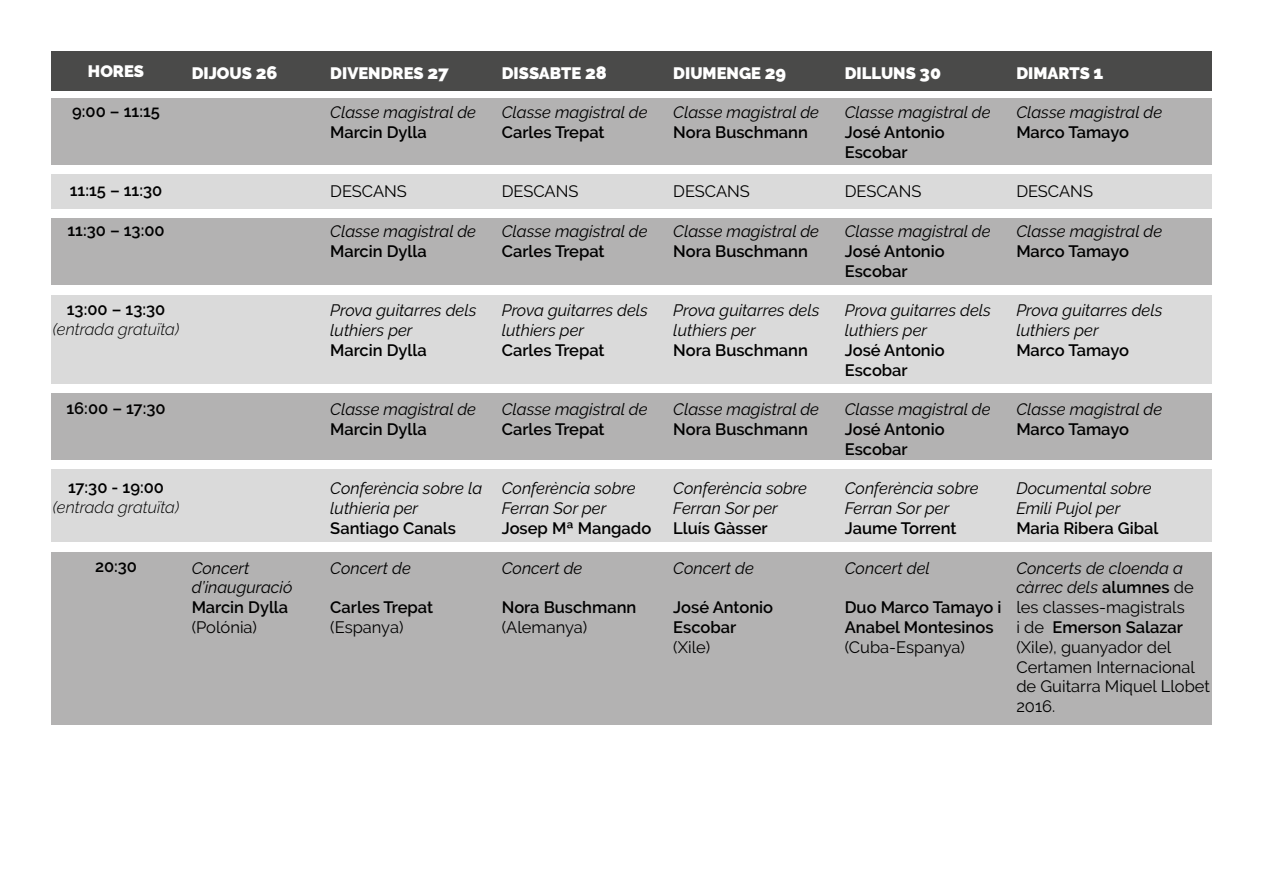
<style>
.page{position:relative;width:1263px;height:893px;background:#fff}
.page>*{position:absolute;margin:0;border:0;box-sizing:border-box;transform-origin:0 0}
.t1{font:italic 16.5px/19.8px "Raleway";color:#000}
.t2{font:600 16.5px/19.8px "Raleway";color:#000}
.t3{font:16.5px/19.8px "Raleway";color:#000}
.t4{font:900 16.5px "Raleway";color:#fff}
.t5{font:italic 300 16.5px "Raleway";color:#000}
.s1{font-size:18px}
.s2{font-style:italic}
.s3{font-weight:600}
</style>
<div class="page">
<div style="left:51px;top:51px;width:1161px;height:40px;background:#4a4a49"></div>
<div style="left:51px;top:98px;width:1161px;height:67px;background:#b3b2b2"></div>
<div style="left:51px;top:175px;width:1161px;height:34px;background:#dadada"></div>
<div style="left:51px;top:218px;width:1161px;height:67px;background:#b3b2b2"></div>
<div style="left:51px;top:295px;width:1161px;height:89px;background:#dadada"></div>
<div style="left:51px;top:393px;width:1161px;height:67px;background:#b3b2b2"></div>
<div style="left:51px;top:469px;width:1161px;height:72px;background:#dadada"></div>
<div style="left:51px;top:552px;width:1161px;height:172px;background:#b3b2b2"></div>
<p class="t4" style="left:88px;top:62px;width:58px">HORES</p>
<p class="t2" style="left:72px;top:101px;width:89px">9:00 – 11:15</p>
<p class="t2" style="left:70px;top:180px;width:94px">11:15 – 11:30</p>
<p class="t2" style="left:68px;top:220px;width:99px">11:30 – 13:00</p>
<p class="t4" style="left:192px;top:63px;width:87px">DIJOUS <span class="s1">26</span></p>
<p class="t2" style="left:67px;top:299px;width:100px">13:00 – 13:30</p>
<p class="t5" style="left:53px;top:319px;width:128px">(entrada gratuïta)</p>
<p class="t2" style="left:67px;top:398px;width:101px">16:00 – 17:30</p>
<p class="t2" style="left:68px;top:477px;width:97px">17:30 - 19:00</p>
<p class="t5" style="left:53px;top:497px;width:128px">(entrada gratuïta)</p>
<p class="t2" style="left:95px;top:556px;width:44px">20:30</p>
<p class="t1" style="left:192px;top:558px;width:102px">Concert d’inauguració</p>
<p class="t2" style="left:192px;top:597px;width:98px">Marcin Dylla</p>
<p class="t3" style="left:192px;top:617px;width:67px">(Polónia)</p>
<p class="t4" style="left:330px;top:63px;width:120px">DIVENDRES <span class="s1">27</span></p>
<p class="t1" style="left:330px;top:102px;width:147px">Classe magistral de</p>
<p class="t2" style="left:330px;top:122px;width:98px">Marcin Dylla</p>
<p class="t3" style="left:330px;top:182px;width:78px">DESCANS</p>
<p class="t1" style="left:330px;top:221px;width:147px">Classe magistral de</p>
<p class="t2" style="left:330px;top:241px;width:98px">Marcin Dylla</p>
<p class="t1" style="left:330px;top:300px;width:148px">Prova guitarres dels luthiers per</p>
<p class="t2" style="left:330px;top:340px;width:98px">Marcin Dylla</p>
<p class="t1" style="left:330px;top:399px;width:147px">Classe magistral de</p>
<p class="t2" style="left:330px;top:419px;width:98px">Marcin Dylla</p>
<p class="t1" style="left:330px;top:479px;width:153px">Conferència sobre la luthieria per</p>
<p class="t2" style="left:330px;top:518px;width:127px">Santiago Canals</p>
<p class="t1" style="left:330px;top:558px;width:82px">Concert de</p>
<p class="t2" style="left:330px;top:597px;width:104px">Carles Trepat</p>
<p class="t3" style="left:330px;top:617px;width:75px">(Espanya)</p>
<p class="t4" style="left:502px;top:63px;width:107px">DISSABTE <span class="s1">28</span></p>
<p class="t1" style="left:502px;top:102px;width:147px">Classe magistral de</p>
<p class="t2" style="left:502px;top:122px;width:104px">Carles Trepat</p>
<p class="t3" style="left:502px;top:182px;width:78px">DESCANS</p>
<p class="t1" style="left:502px;top:221px;width:147px">Classe magistral de</p>
<p class="t2" style="left:502px;top:241px;width:104px">Carles Trepat</p>
<p class="t1" style="left:502px;top:300px;width:148px">Prova guitarres dels luthiers per</p>
<p class="t2" style="left:502px;top:340px;width:104px">Carles Trepat</p>
<p class="t1" style="left:502px;top:399px;width:147px">Classe magistral de</p>
<p class="t2" style="left:502px;top:419px;width:104px">Carles Trepat</p>
<p class="t1" style="left:502px;top:479px;width:135px">Conferència sobre<br>Ferran Sor per</p>
<p class="t2" style="left:502px;top:518px;width:151px">Josep Mª Mangado</p>
<p class="t1" style="left:502px;top:558px;width:82px">Concert de</p>
<p class="t2" style="left:502px;top:597px;width:136px">Nora Buschmann</p>
<p class="t3" style="left:502px;top:617px;width:87px">(Alemanya)</p>
<p class="t4" style="left:673px;top:63px;width:114px">DIUMENGE <span class="s1">29</span></p>
<p class="t1" style="left:673px;top:102px;width:147px">Classe magistral de</p>
<p class="t2" style="left:673px;top:122px;width:136px">Nora Buschmann</p>
<p class="t3" style="left:673px;top:182px;width:78px">DESCANS</p>
<p class="t1" style="left:673px;top:221px;width:147px">Classe magistral de</p>
<p class="t2" style="left:673px;top:241px;width:136px">Nora Buschmann</p>
<p class="t1" style="left:673px;top:300px;width:148px">Prova guitarres dels luthiers per</p>
<p class="t2" style="left:673px;top:340px;width:136px">Nora Buschmann</p>
<p class="t1" style="left:673px;top:399px;width:147px">Classe magistral de</p>
<p class="t2" style="left:673px;top:419px;width:136px">Nora Buschmann</p>
<p class="t1" style="left:673px;top:479px;width:135px">Conferència sobre<br>Ferran Sor per</p>
<p class="t2" style="left:673px;top:518px;width:96px">Lluís Gàsser</p>
<p class="t1" style="left:673px;top:558px;width:82px">Concert de</p>
<p class="t2" style="left:673px;top:597px;width:101px">José Antonio<br>Escobar</p>
<p class="t3" style="left:673px;top:637px;width:38px">(Xile)</p>
<p class="t4" style="left:845px;top:63px;width:98px">DILLUNS <span class="s1">30</span></p>
<p class="t1" style="left:845px;top:102px;width:147px">Classe magistral de</p>
<p class="t2" style="left:845px;top:122px;width:101px">José Antonio<br>Escobar</p>
<p class="t3" style="left:845px;top:182px;width:78px">DESCANS</p>
<p class="t1" style="left:845px;top:221px;width:147px">Classe magistral de</p>
<p class="t2" style="left:845px;top:241px;width:101px">José Antonio<br>Escobar</p>
<p class="t1" style="left:845px;top:300px;width:148px">Prova guitarres dels luthiers per</p>
<p class="t2" style="left:845px;top:340px;width:101px">José Antonio<br>Escobar</p>
<p class="t1" style="left:845px;top:399px;width:147px">Classe magistral de</p>
<p class="t2" style="left:845px;top:419px;width:101px">José Antonio<br>Escobar</p>
<p class="t1" style="left:845px;top:479px;width:135px">Conferència sobre<br>Ferran Sor per</p>
<p class="t2" style="left:845px;top:518px;width:113px">Jaume Torrent</p>
<p class="t1" style="left:845px;top:558px;width:87px">Concert del</p>
<p class="t2" style="left:845px;top:597px;width:158px">Duo Marco Tamayo i<br>Anabel Montesinos</p>
<p class="t3" style="left:845px;top:637px;width:122px">(Cuba-Espanya)</p>
<p class="t4" style="left:1016px;top:63px;width:89px">DIMARTS <span class="s1">1</span></p>
<p class="t1" style="left:1016px;top:102px;width:147px">Classe magistral de</p>
<p class="t2" style="left:1016px;top:122px;width:114px">Marco Tamayo</p>
<p class="t3" style="left:1016px;top:182px;width:78px">DESCANS</p>
<p class="t1" style="left:1016px;top:221px;width:147px">Classe magistral de</p>
<p class="t2" style="left:1016px;top:241px;width:114px">Marco Tamayo</p>
<p class="t1" style="left:1016px;top:300px;width:148px">Prova guitarres dels luthiers per</p>
<p class="t2" style="left:1016px;top:340px;width:114px">Marco Tamayo</p>
<p class="t1" style="left:1016px;top:399px;width:147px">Classe magistral de</p>
<p class="t2" style="left:1016px;top:419px;width:114px">Marco Tamayo</p>
<p class="t1" style="left:1016px;top:479px;width:137px">Documental sobre<br>Emili Pujol per</p>
<p class="t2" style="left:1016px;top:518px;width:144px">Maria Ribera Gibal</p>
<p class="t3" style="left:1016px;top:558px;width:195px"><span class="s2">Concerts de cloenda a càrrec dels</span> <span class="s3">alumnes</span> de les classes-magistrals<br>i de <span class="s3">Emerson Salazar </span>(Xile), guanyador del<br>Certamen Internacional de Guitarra Miquel Llobet<br>2016.</p>
</div>
